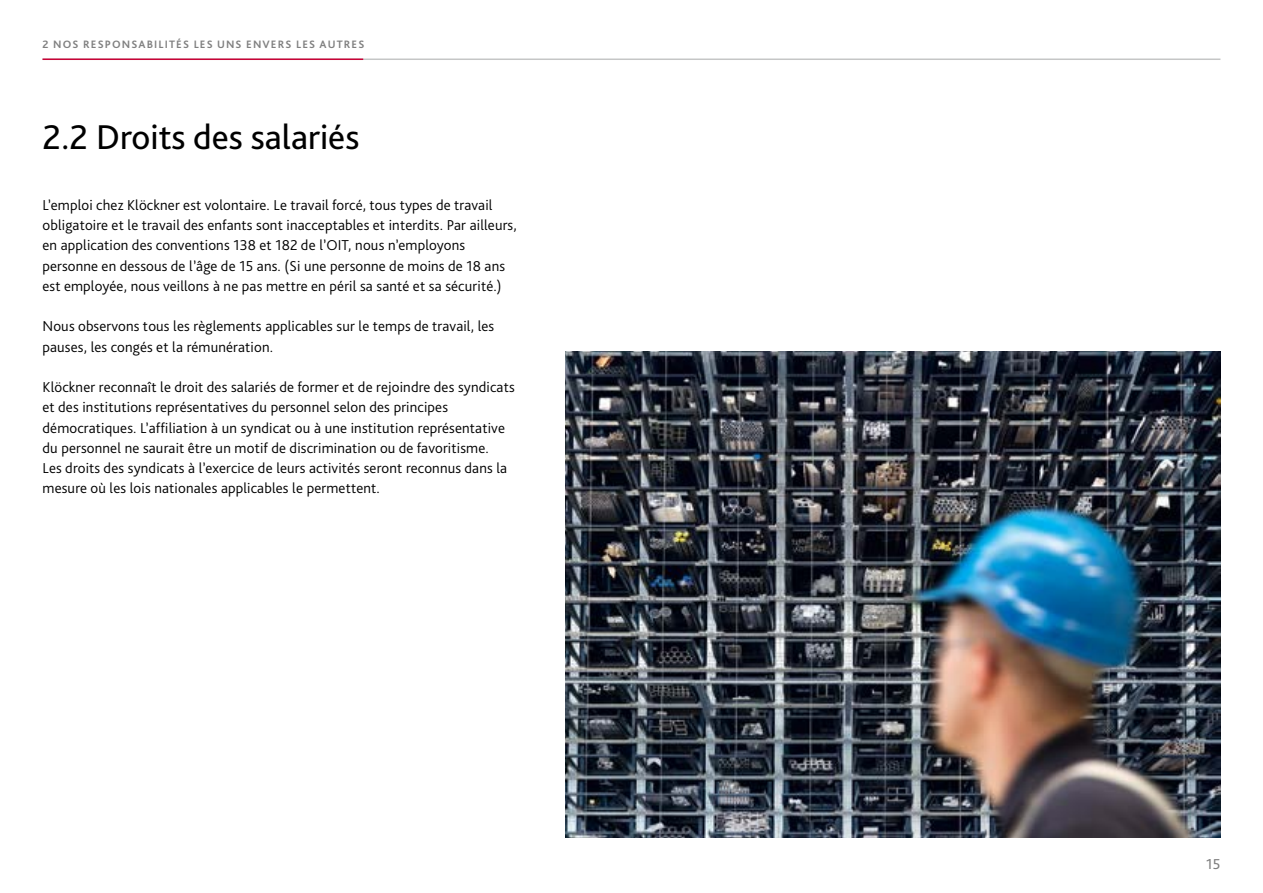
<style>
.page{position:relative;width:1263px;height:893px;background:#fff}
.page>*{position:absolute;margin:0;border:0;box-sizing:border-box;transform-origin:0 0}
.t1{font:36px "Kl Bliss";color:#000}
.t2{font:300 15px/20.2px "Kl Bliss";letter-spacing:.01em;color:#000}
.t3{font:15px "Kl Bliss";color:#808080}
.t4{font:700 11.25px "Kl Bliss";letter-spacing:.1em;color:#808080}
</style>
<div class="page">
<img style="left:566px;top:352px;width:654px;height:486px">
<hr style="left:43px;top:59px;width:1177px;height:1px;background:#c5c6c6">
<hr style="left:43px;top:59px;width:320px;height:1px;background:#ca0237">
<p class="t4" style="left:43px;top:37px;width:323px">2 NOS RESPONSABILITÉS LES UNS ENVERS LES AUTRES</p>
<h1 class="t1" style="left:43px;top:115px;width:318px">2.2 Droits des salariés</h1>
<p class="t2" style="left:43px;top:194px;width:476px">L’emploi chez Klöckner est volontaire. Le travail forcé, tous types de travail obligatoire et le travail des enfants sont inacceptables et interdits. Par ailleurs, en application des conventions 138 et 182 de l’OIT, nous n’employons personne en dessous de l’âge de 15 ans. (Si une personne de moins de 18 ans est employée, nous veillons à ne pas mettre en péril sa santé et sa sécurité.)</p>
<p class="t2" style="left:43px;top:316px;width:453px">Nous observons tous les règlements applicables sur le temps de travail, les pauses, les congés et la rémunération.</p>
<p class="t2" style="left:43px;top:377px;width:474px">Klöckner reconnaît le droit des salariés de former et de rejoindre des syndicats et des institutions représentatives du personnel selon des principes démocratiques. L’affiliation à un syndicat ou à une institution représentative du personnel ne saurait être un motif de discrimination ou de favoritisme.<br>Les droits des syndicats à l’exercice de leurs activités seront reconnus dans la mesure où les lois nationales applicables le permettent.</p>
<p class="t3" style="left:1206px;top:855px;width:16px">15</p>
</div>
